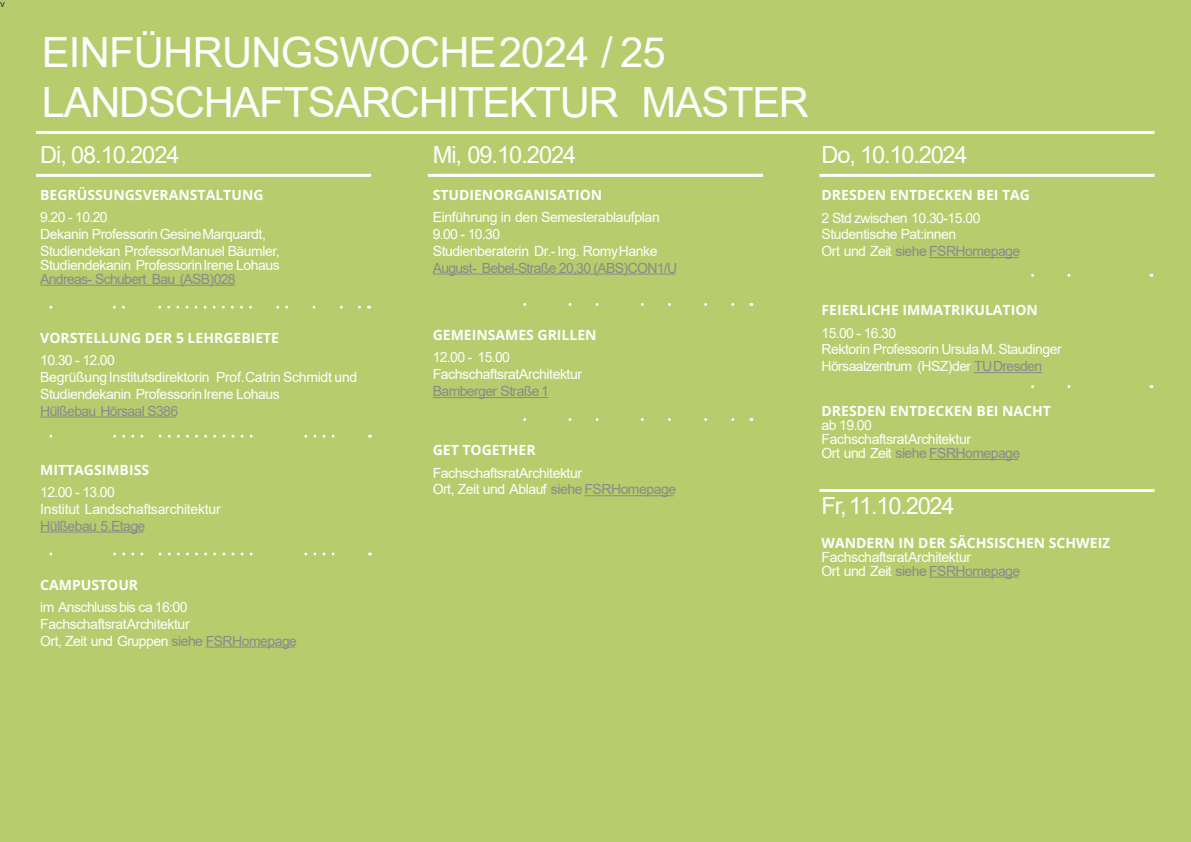
<style>
.page{position:relative;width:1191px;height:842px;background:#b7cc6d}
.page>*{position:absolute;margin:0;border:0;box-sizing:border-box;transform-origin:0 0}
.t1{font:41.7px/50px "Arial";letter-spacing:-.03em;color:#fff}
.t2{font:23.6px "Arial";letter-spacing:-.05em;color:#fff}
.t3{font:14px/16.8px "Arial";letter-spacing:-.03em;color:#fff}
.t4{font:700 14px "Open Sans";color:#fff}
.t5{font:14px "Arial";letter-spacing:-.05em;color:#8a8a8b}
.t6{font:9.4px "Arial";color:#000}
.s1{color:#8a8a8b}
</style>
<div class="page">
<hr style="left:36px;top:131px;width:1119px;height:3px;background:#fff">
<hr style="left:36px;top:174px;width:335px;height:3px;background:#fff">
<hr style="left:819px;top:174px;width:336px;height:3px;background:#fff">
<hr style="left:40px;top:285px;width:195px;height:1px;background:#8a8a8b">
<hr style="left:40px;top:417px;width:136px;height:1px;background:#8a8a8b">
<hr style="left:40px;top:532px;width:104px;height:1px;background:#8a8a8b">
<hr style="left:206px;top:647px;width:89px;height:1px;background:#8a8a8b">
<svg style="left:51px;top:306px;width:319px;height:3px"></svg>
<svg style="left:51px;top:435px;width:320px;height:3px"></svg>
<svg style="left:51px;top:553px;width:320px;height:3px"></svg>
<hr style="left:433px;top:274px;width:243px;height:1px;background:#8a8a8b">
<hr style="left:433px;top:397px;width:115px;height:1px;background:#8a8a8b">
<hr style="left:584px;top:495px;width:90px;height:1px;background:#8a8a8b">
<svg style="left:523px;top:303px;width:229px;height:3px"></svg>
<svg style="left:523px;top:418px;width:229px;height:3px"></svg>
<hr style="left:929px;top:257px;width:89px;height:1px;background:#8a8a8b">
<hr style="left:974px;top:372px;width:68px;height:1px;background:#8a8a8b">
<hr style="left:929px;top:459px;width:89px;height:1px;background:#8a8a8b">
<hr style="left:929px;top:577px;width:89px;height:1px;background:#8a8a8b">
<svg style="left:1031px;top:274px;width:121px;height:3px"></svg>
<svg style="left:1031px;top:385px;width:121px;height:3px"></svg>
<hr style="left:819px;top:489px;width:336px;height:3px;background:#fff">
<hr style="left:428px;top:174px;width:335px;height:3px;background:#fff">
<p class="t6" style="left:0;top:0;width:6px">v</p>
<h1 class="t1" style="left:42px;top:31px;width:769px">EINFÜHRUNGSWOCHE 2024 / 25<br>LANDSCHAFTSARCHITEKTUR MASTER</h1>
<h2 class="t2" style="left:40px;top:146px;width:141px">Di, 08.10.2024</h2>
<p class="t4" style="left:40px;top:185px;width:225px">BEGRÜSSUNGSVERANSTALTUNG</p>
<p class="t3" style="left:40px;top:210px;width:241px">9.20 - 10.20<br>Dekanin Professorin Gesine Marquardt,<br>Studiendekan Professor Manuel Bäumler,</p>
<p class="t3" style="left:40px;top:258px;width:241px">Studiendekanin Professorin Irene Lohaus</p>
<p class="t5" style="left:40px;top:274px;width:197px">Andreas- Schubert Bau (ASB) 028</p>
<h2 class="t2" style="left:433px;top:146px;width:145px">Mi, 09.10.2024</h2>
<p class="t4" style="left:433px;top:185px;width:171px">STUDIENORGANISATION</p>
<p class="t3" style="left:433px;top:210px;width:229px">Einführung in den Semesterablaufplan<br>9.00 - 10.30<br>Studienberaterin Dr.- Ing. Romy Hanke</p>
<p class="t5" style="left:433px;top:262px;width:246px">August- Bebel-Straße 20,30 (ABS) CON1/U</p>
<p class="t4" style="left:40px;top:328px;width:240px">VORSTELLUNG DER 5 LEHRGEBIETE</p>
<p class="t3" style="left:40px;top:353px;width:319px">10.30 - 12.00<br>Begrüßung Institutsdirektorin Prof. Catrin Schmidt und<br>Studiendekanin Professorin Irene Lohaus</p>
<p class="t5" style="left:40px;top:405px;width:139px">Hülßebau Hörsaal S386</p>
<p class="t4" style="left:40px;top:460px;width:110px">MITTAGSIMBISS</p>
<p class="t3" style="left:40px;top:485px;width:182px">12.00 - 13.00<br>Institut Landschaftsarchitektur</p>
<p class="t5" style="left:40px;top:520px;width:107px">Hülßebau 5.Etage</p>
<p class="t4" style="left:40px;top:575px;width:99px">CAMPUSTOUR</p>
<p class="t3" style="left:40px;top:600px;width:258px">im Anschluss bis ca 16:00<br>Fachschaftsrat Architektur<br>Ort, Zeit und Gruppen <span class="s1">siehe FSRHomepage</span></p>
<p class="t4" style="left:433px;top:325px;width:165px">GEMEINSAMES GRILLEN</p>
<p class="t3" style="left:433px;top:350px;width:151px">12.00 - 15.00<br>Fachschaftsrat Architektur</p>
<p class="t5" style="left:433px;top:386px;width:118px">Bamberger Straße 1</p>
<p class="t4" style="left:433px;top:440px;width:104px">GET TOGETHER</p>
<p class="t3" style="left:433px;top:465px;width:245px">Fachschaftsrat Architektur<br>Ort, Zeit und Ablauf <span class="s1">siehe FSRHomepage</span></p>
<h2 class="t2" style="left:822px;top:146px;width:148px">Do, 10.10.2024</h2>
<p class="t4" style="left:822px;top:185px;width:210px">DRESDEN ENTDECKEN BEI TAG</p>
<p class="t3" style="left:822px;top:210px;width:200px">2 Std zwischen 10.30-15.00<br>Studentische Pat:innen<br>Ort und Zeit <span class="s1">siehe FSRHomepage</span></p>
<p class="t4" style="left:822px;top:300px;width:218px">FEIERLICHE IMMATRIKULATION</p>
<p class="t3" style="left:822px;top:325px;width:242px">15.00 - 16.30<br>Rektorin Professorin Ursula M. Staudinger<br>Hörsaalzentrum (HSZ) der <span class="s1">TU Dresden</span></p>
<p class="t4" style="left:822px;top:401px;width:231px">DRESDEN ENTDECKEN BEI NACHT</p>
<p class="t3" style="left:822px;top:419px;width:200px;line-height:14px">ab 19.00<br>Fachschaftsrat Architektur<br>Ort und Zeit <span class="s1">siehe FSRHomepage</span></p>
<h2 class="t2" style="left:822px;top:497px;width:135px">Fr, 11.10.2024</h2>
<p class="t4" style="left:822px;top:533px;width:290px">WANDERN IN DER SÄCHSISCHEN SCHWEIZ</p>
<p class="t3" style="left:822px;top:551px;width:200px;line-height:14px">Fachschaftsrat Architektur<br>Ort und Zeit <span class="s1">siehe FSRHomepage</span></p>
</div>
